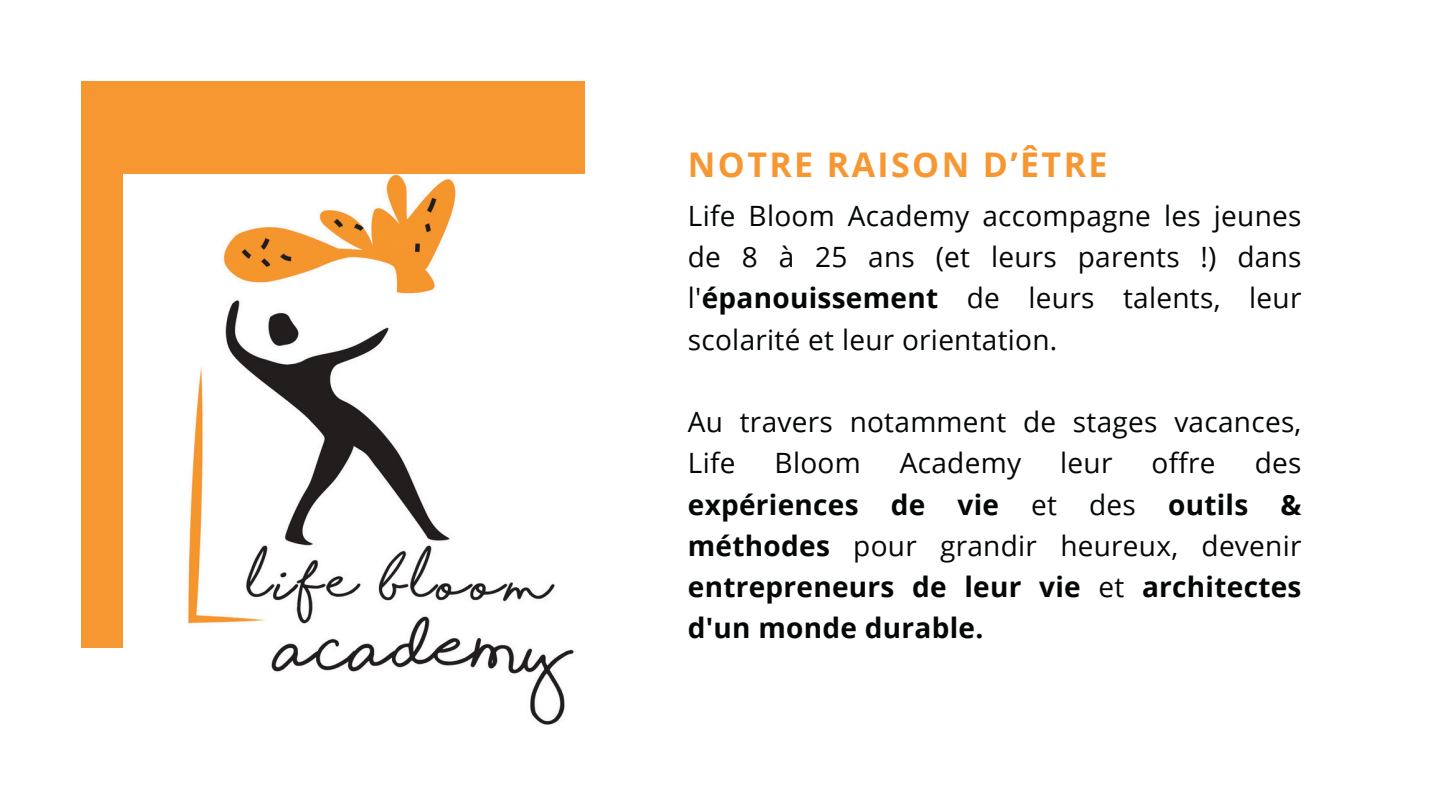
<style>
.page{position:relative;width:1440px;height:810px;background:#fff}
.page>*{position:absolute;margin:0;border:0;box-sizing:border-box;transform-origin:0 0}
.t1{font:700 34px "Open Sans";letter-spacing:.07em;color:#f69732}
.t2{font:28px/41.2px "Open Sans";letter-spacing:.01em;color:#050707;text-align:justify}
.t3{font:700 28px/41.2px "Open Sans";letter-spacing:.01em;color:#050707;text-align:justify}
.s1{font-weight:700}
.s2{font-weight:400}
</style>
<div class="page">
<div style="left:81px;top:81px;width:504px;height:567px;background:#f69732"></div>
<img style="left:123px;top:175px;width:462px;height:550px">
<p class="t1" style="left:688px;top:141px;width:421px">NOTRE RAISON D’ÊTRE</p>
<p class="t2" style="left:688px;top:194px;width:615px">Life Bloom Academy accompagne les jeunes de 8 à 25 ans (et leurs parents !) dans l'<span class="s1">épanouissement</span> de leurs talents, leur scolarité et leur orientation.</p>
<p class="t2" style="left:688px;top:401px;width:615px">Au travers notamment de stages vacances,<br>Life</p>
<p class="t2" style="left:775px;top:442px;width:88px">Bloom</p>
<p class="t2" style="left:900px;top:442px;width:123px">Academy</p>
<p class="t2" style="left:1060px;top:442px;width:54px">leur</p>
<p class="t2" style="left:1152px;top:442px;width:66px">offre</p>
<p class="t3" style="left:688px;top:442px;width:615px;text-indent:567px"><span class="s2">des </span>expériences de vie <span class="s2">et des</span> outils &amp; méthodes <span class="s2">pour grandir heureux, devenir </span>entrepreneurs de leur vie <span class="s2">et</span> architectes d'un monde durable.</p>
</div>
